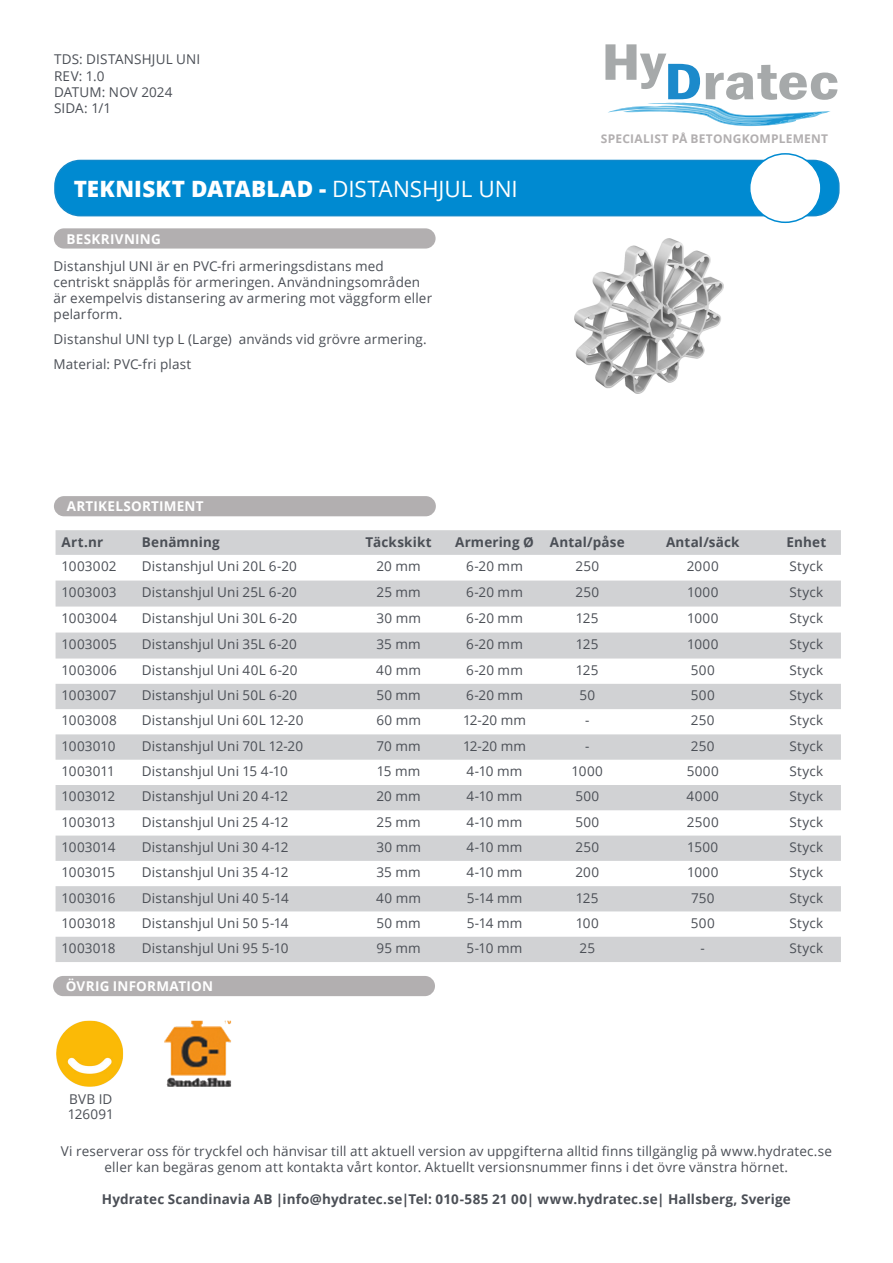
<style>
.page{position:relative;width:893px;height:1263px;background:#fff}
.page>*{position:absolute;margin:0;border:0;box-sizing:border-box;transform-origin:0 0}
.TDS_bold{font:800 22.5px "Open Sans";letter-spacing:.01em;color:#fff}
.Text{font:13.5px/16.2px "Open Sans";letter-spacing:.01em;color:#4b4f56}
.Text-2{font:700 13.5px "Open Sans";letter-spacing:.01em;color:#4b4f56}
.Under_rubrik{font:700 13.5px "Open Sans";letter-spacing:.02em;color:#fff}
.Text-3{font:13.5px "Open Sans";letter-spacing:.03em;color:#4b4f56}
.Text-4{font:700 12px "Open Sans";letter-spacing:.02em;color:#b2afb0}
.s1{font-weight:400}
</style>
<div class="page">
<div style="left:55px;top:160px;width:784px;height:56px;background:#008ad1;border-radius:25px"></div>
<div style="left:54px;top:160px;width:786px;height:56px;border:2px solid #1289ca;border-radius:25px"></div>
<div style="left:750px;top:154px;width:71px;height:68px;background:#fff;border-radius:50%"></div>
<div style="left:749px;top:153px;width:73px;height:70px;border:2px solid #008ad1;border-radius:50%"></div>
<div style="left:54px;top:228px;width:382px;height:21px;background:#b2afb0;border-radius:10px"></div>
<svg style="left:605px;top:44px;width:232px;height:82px"></svg>
<svg style="left:56px;top:530px;width:785px;height:432px;fill:#d1d2d4"></svg>
<div style="left:53px;top:976px;width:382px;height:20px;background:#b2afb0;border-radius:10px"></div>
<div style="left:54px;top:496px;width:382px;height:20px;background:#b2afb0;border-radius:10px"></div>
<img style="left:56px;top:1020px;width:68px;height:67px">
<img style="left:164px;top:1020px;width:68px;height:67px">
<img style="left:574px;top:238px;width:149px;height:155px">
<p class="Text" style="left:54px;top:51px;width:148px">TDS: DISTANSHJUL UNI</p>
<p class="Text" style="left:54px;top:67px;width:52px">REV: 1.0</p>
<p class="Text" style="left:54px;top:83px;width:120px">DATUM: NOV 2024</p>
<p class="Text" style="left:54px;top:100px;width:59px">SIDA: 1/1</p>
<p class="TDS_bold" style="left:74px;top:172px;width:445px">TEKNISKT DATABLAD - <span class="s1">DISTANSHJUL UNI</span></p>
<p class="Under_rubrik" style="left:67px;top:229px;width:96px">BESKRIVNING</p>
<p class="Text" style="left:54px;top:257px;width:380px">Distanshjul UNI är en PVC-fri armeringsdistans med centriskt snäpplås för armeringen. Användningsområden är exempelvis distansering av armering mot väggform eller pelarform.</p>
<p class="Text" style="left:54px;top:331px;width:375px">Distanshul UNI typ L (Large) används vid grövre armering.</p>
<p class="Text" style="left:54px;top:355px;width:139px">Material: PVC-fri plast</p>
<p class="Under_rubrik" style="left:67px;top:497px;width:138px">ARTIKELSORTIMENT</p>
<p class="Text-4" style="left:601px;top:130px;width:229px">SPECIALIST PÅ BETONGKOMPLEMENT</p>
<p class="Text-2" style="left:62px;top:532px;width:43px">Art.nr</p>
<p class="Text-2" style="left:142px;top:532px;width:79px">Benämning</p>
<p class="Text-2" style="left:366px;top:532px;width:68px">Täckskikt</p>
<p class="Text-2" style="left:455px;top:532px;width:80px">Armering Ø</p>
<p class="Text-2" style="left:550px;top:532px;width:76px">Antal/påse</p>
<p class="Text-2" style="left:666px;top:532px;width:75px">Antal/säck</p>
<p class="Text-2" style="left:786px;top:532px;width:41px">Enhet</p>
<p class="Text" style="left:62px;top:558px;width:57px">1003002</p>
<p class="Text" style="left:142px;top:558px;width:157px">Distanshjul Uni 20L 6-20</p>
<p class="Text" style="left:376px;top:558px;width:46px">20 mm</p>
<p class="Text" style="left:466px;top:558px;width:58px">6-20 mm</p>
<p class="Text" style="left:575px;top:558px;width:25px">250</p>
<p class="Text" style="left:687px;top:558px;width:33px">2000</p>
<p class="Text" style="left:790px;top:558px;width:35px">Styck</p>
<p class="Text" style="left:62px;top:583px;width:57px">1003003</p>
<p class="Text" style="left:142px;top:583px;width:156px">Distanshjul Uni 25L 6-20</p>
<p class="Text" style="left:376px;top:583px;width:46px">25 mm</p>
<p class="Text" style="left:466px;top:583px;width:58px">6-20 mm</p>
<p class="Text" style="left:575px;top:583px;width:25px">250</p>
<p class="Text" style="left:687px;top:583px;width:33px">1000</p>
<p class="Text" style="left:790px;top:583px;width:35px">Styck</p>
<p class="Text-3" style="left:62px;top:609px;width:57px">1003004</p>
<p class="Text" style="left:142px;top:609px;width:157px">Distanshjul Uni 30L 6-20</p>
<p class="Text" style="left:376px;top:609px;width:46px">30 mm</p>
<p class="Text" style="left:466px;top:609px;width:58px">6-20 mm</p>
<p class="Text" style="left:576px;top:609px;width:24px">125</p>
<p class="Text" style="left:687px;top:609px;width:33px">1000</p>
<p class="Text" style="left:790px;top:609px;width:35px">Styck</p>
<p class="Text" style="left:62px;top:635px;width:57px">1003005</p>
<p class="Text" style="left:142px;top:635px;width:156px">Distanshjul Uni 35L 6-20</p>
<p class="Text" style="left:376px;top:635px;width:46px">35 mm</p>
<p class="Text" style="left:466px;top:635px;width:58px">6-20 mm</p>
<p class="Text" style="left:576px;top:635px;width:24px">125</p>
<p class="Text" style="left:687px;top:635px;width:33px">1000</p>
<p class="Text" style="left:790px;top:635px;width:35px">Styck</p>
<p class="Text" style="left:62px;top:661px;width:57px">1003006</p>
<p class="Text" style="left:142px;top:661px;width:157px">Distanshjul Uni 40L 6-20</p>
<p class="Text" style="left:376px;top:661px;width:46px">40 mm</p>
<p class="Text" style="left:466px;top:661px;width:58px">6-20 mm</p>
<p class="Text" style="left:576px;top:661px;width:24px">125</p>
<p class="Text" style="left:691px;top:661px;width:25px">500</p>
<p class="Text" style="left:790px;top:661px;width:35px">Styck</p>
<p class="Text" style="left:62px;top:687px;width:57px">1003007</p>
<p class="Text" style="left:142px;top:687px;width:157px">Distanshjul Uni 50L 6-20</p>
<p class="Text" style="left:376px;top:687px;width:46px">50 mm</p>
<p class="Text" style="left:466px;top:687px;width:58px">6-20 mm</p>
<p class="Text" style="left:579px;top:687px;width:17px">50</p>
<p class="Text" style="left:691px;top:687px;width:25px">500</p>
<p class="Text" style="left:790px;top:687px;width:35px">Styck</p>
<p class="Text" style="left:62px;top:712px;width:57px">1003008</p>
<p class="Text" style="left:142px;top:712px;width:163px">Distanshjul Uni 60L 12-20</p>
<p class="Text" style="left:376px;top:712px;width:46px">60 mm</p>
<p class="Text" style="left:463px;top:712px;width:64px">12-20 mm</p>
<p class="Text" style="left:585px;top:712px;width:6px">-</p>
<p class="Text" style="left:691px;top:712px;width:25px">250</p>
<p class="Text" style="left:790px;top:712px;width:35px">Styck</p>
<p class="Text" style="left:62px;top:737px;width:55px">1003010</p>
<p class="Text" style="left:142px;top:737px;width:163px">Distanshjul Uni 70L 12-20</p>
<p class="Text" style="left:377px;top:737px;width:46px">70 mm</p>
<p class="Text" style="left:463px;top:737px;width:64px">12-20 mm</p>
<p class="Text" style="left:585px;top:737px;width:6px">-</p>
<p class="Text" style="left:691px;top:737px;width:25px">250</p>
<p class="Text" style="left:790px;top:737px;width:35px">Styck</p>
<p class="Text" style="left:62px;top:763px;width:55px">1003011</p>
<p class="Text" style="left:142px;top:763px;width:147px">Distanshjul Uni 15 4-10</p>
<p class="Text" style="left:377px;top:763px;width:45px">15 mm</p>
<p class="Text" style="left:467px;top:763px;width:57px">4-10 mm</p>
<p class="Text" style="left:572px;top:763px;width:33px">1000</p>
<p class="Text" style="left:687px;top:763px;width:34px">5000</p>
<p class="Text" style="left:790px;top:763px;width:35px">Styck</p>
<p class="Text" style="left:62px;top:788px;width:55px">1003012</p>
<p class="Text" style="left:142px;top:788px;width:148px">Distanshjul Uni 20 4-12</p>
<p class="Text" style="left:376px;top:788px;width:46px">20 mm</p>
<p class="Text" style="left:467px;top:788px;width:57px">4-10 mm</p>
<p class="Text" style="left:575px;top:788px;width:25px">500</p>
<p class="Text" style="left:687px;top:788px;width:34px">4000</p>
<p class="Text" style="left:790px;top:788px;width:35px">Styck</p>
<p class="Text" style="left:62px;top:813px;width:55px">1003013</p>
<p class="Text" style="left:142px;top:813px;width:148px">Distanshjul Uni 25 4-12</p>
<p class="Text" style="left:376px;top:813px;width:46px">25 mm</p>
<p class="Text" style="left:467px;top:813px;width:57px">4-10 mm</p>
<p class="Text" style="left:575px;top:813px;width:25px">500</p>
<p class="Text" style="left:687px;top:813px;width:33px">2500</p>
<p class="Text" style="left:790px;top:813px;width:35px">Styck</p>
<p class="Text" style="left:62px;top:838px;width:55px">1003014</p>
<p class="Text" style="left:142px;top:838px;width:148px">Distanshjul Uni 30 4-12</p>
<p class="Text" style="left:376px;top:838px;width:46px">30 mm</p>
<p class="Text" style="left:467px;top:838px;width:57px">4-10 mm</p>
<p class="Text" style="left:575px;top:838px;width:25px">250</p>
<p class="Text" style="left:687px;top:838px;width:32px">1500</p>
<p class="Text" style="left:790px;top:838px;width:35px">Styck</p>
<p class="Text" style="left:62px;top:864px;width:55px">1003015</p>
<p class="Text" style="left:142px;top:864px;width:148px">Distanshjul Uni 35 4-12</p>
<p class="Text" style="left:376px;top:864px;width:46px">35 mm</p>
<p class="Text" style="left:467px;top:864px;width:57px">4-10 mm</p>
<p class="Text" style="left:575px;top:864px;width:25px">200</p>
<p class="Text" style="left:687px;top:864px;width:33px">1000</p>
<p class="Text" style="left:790px;top:864px;width:35px">Styck</p>
<p class="Text" style="left:62px;top:889px;width:55px">1003016</p>
<p class="Text" style="left:142px;top:889px;width:148px">Distanshjul Uni 40 5-14</p>
<p class="Text" style="left:376px;top:889px;width:46px">40 mm</p>
<p class="Text" style="left:467px;top:889px;width:57px">5-14 mm</p>
<p class="Text" style="left:576px;top:889px;width:24px">125</p>
<p class="Text" style="left:691px;top:889px;width:25px">750</p>
<p class="Text" style="left:790px;top:889px;width:35px">Styck</p>
<p class="Text" style="left:62px;top:914px;width:55px">1003018</p>
<p class="Text" style="left:142px;top:914px;width:148px">Distanshjul Uni 50 5-14</p>
<p class="Text" style="left:376px;top:914px;width:46px">50 mm</p>
<p class="Text" style="left:467px;top:914px;width:57px">5-14 mm</p>
<p class="Text" style="left:576px;top:914px;width:25px">100</p>
<p class="Text" style="left:691px;top:914px;width:25px">500</p>
<p class="Text" style="left:790px;top:914px;width:35px">Styck</p>
<p class="Text" style="left:62px;top:940px;width:55px">1003018</p>
<p class="Text" style="left:142px;top:940px;width:148px">Distanshjul Uni 95 5-10</p>
<p class="Text" style="left:376px;top:940px;width:46px">95 mm</p>
<p class="Text" style="left:467px;top:940px;width:57px">5-10 mm</p>
<p class="Text" style="left:579px;top:940px;width:17px">25</p>
<p class="Text" style="left:701px;top:940px;width:6px">-</p>
<p class="Text" style="left:790px;top:940px;width:35px">Styck</p>
<p class="Under_rubrik" style="left:66px;top:977px;width:149px">ÖVRIG INFORMATION</p>
<p class="Text" style="left:69px;top:1091px;width:45px">BVB ID</p>
<p class="Text" style="left:68px;top:1105px;width:48px">126091</p>
<p class="Text" style="left:61px;top:1142px;width:773px;text-align:center">Vi reserverar oss för tryckfel och hänvisar till att aktuell version av uppgifterna alltid finns tillgänglig på www.hydratec.se eller kan begäras genom att kontakta vårt kontor. Aktuellt versionsnummer finns i det övre vänstra hörnet.</p>
<p class="Text-2" style="left:102px;top:1190px;width:690px">Hydratec Scandinavia AB |info@hydratec.se|Tel: 010-585 21 00| www.hydratec.se| Hallsberg, Sverige</p>
</div>
